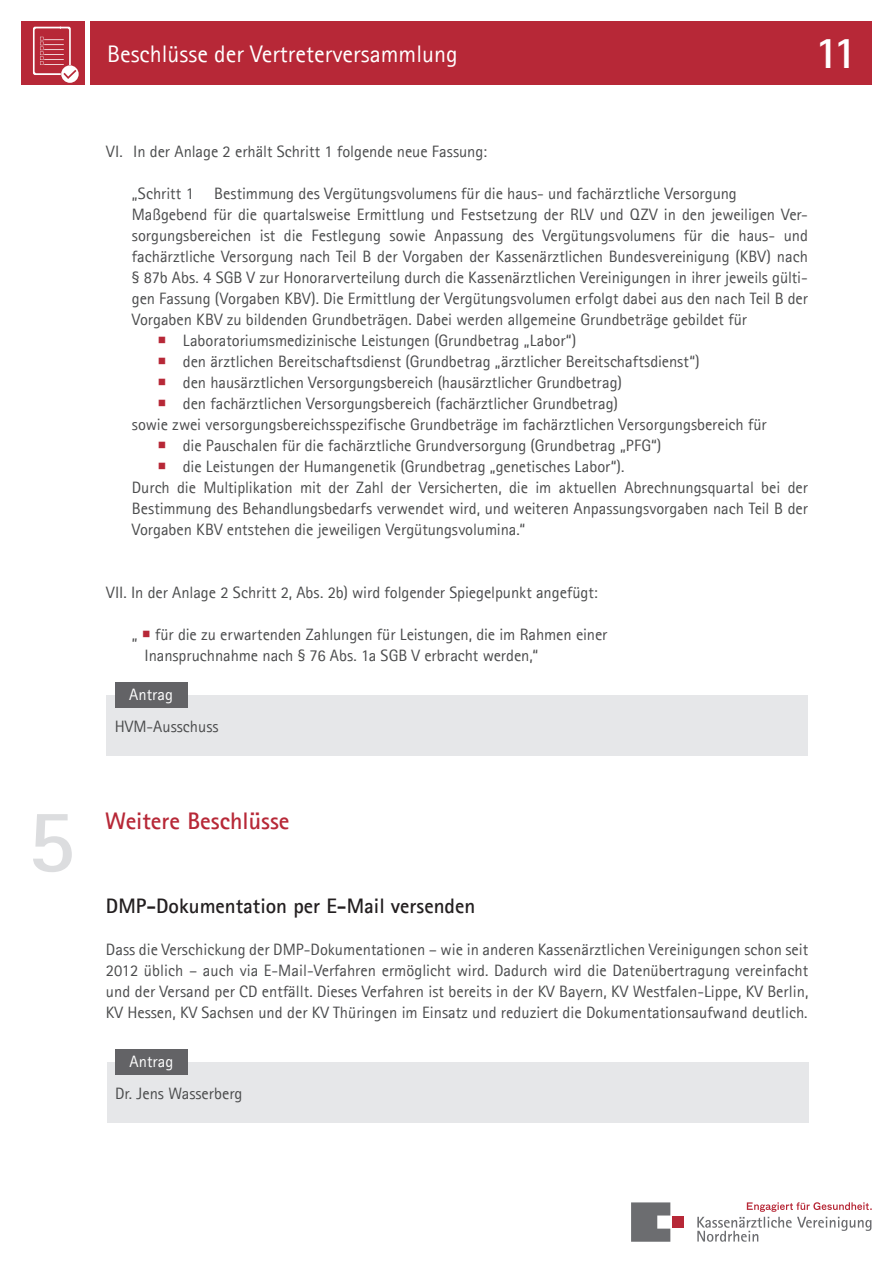
<style>
.page{position:relative;width:893px;height:1263px;background:#fff}
.page>*{position:absolute;margin:0;border:0;box-sizing:border-box;transform-origin:0 0}
._1_2_Seite_-_Kapitel{font:700 90px "Agfa Rotis Sans Serif";color:#dcdddf}
.t1{font:700 45px "Agfa Rotis Sans Serif";color:#fff}
.t2{font:24px "Agfa Rotis Sans Serif";color:#fff}
._1_0_Seite_-_Übersch{font:700 24px "Agfa Rotis Sans Serif";color:#b72837}
._3_2_Seite_-_Übersch{font:700 21px "Agfa Rotis Sans Serif";color:#231f20}
._2_0_Fließtext_11{font:16.5px/21px "Agfa Rotis Sans Serif";letter-spacing:-.005em;color:#4b4c4d;text-align:justify}
._0_0_1_Aufzählung_1{font:16.5px "Agfa Rotis Sans Serif";letter-spacing:-.005em;color:#4b4c4d}
._2_0_Fließtext_11-2{font:16.5px "Agfa Rotis Sans Serif";color:#fff}
.s1{color:#b72837}
</style>
<div class="page">
<svg style="left:631px;top:1202px;width:39px;height:40px;background:#7e7f82"></svg>
<div style="left:672px;top:1216px;width:11px;height:12px;background:#b72837"></div>
<svg style="left:697px;top:1202px;width:175px;height:40px"></svg>
<div style="left:90px;top:21px;width:782px;height:64px;background:#b72837"></div>
<div style="left:21px;top:21px;width:64px;height:64px;background:#b72837"></div>
<svg style="left:33px;top:27px;width:46px;height:56px"></svg>
<div style="left:106px;top:695px;width:702px;height:60px;background:#e6e7e9"></div>
<div style="left:115px;top:682px;width:72px;height:26px;background:#636366"></div>
<div style="left:107px;top:1062px;width:701px;height:61px;background:#e6e7e9"></div>
<div style="left:115px;top:1049px;width:73px;height:26px;background:#636366"></div>
<p class="_1_2_Seite_-_Kapitel" style="left:27px;top:784px;width:50px">5</p>
<h3 class="t2" style="left:107px;top:40px;width:352px">Beschlüsse der Vertreterversammlung</h3>
<h2 class="t1" style="left:815px;top:25px;width:44px">11</h2>
<p class="_2_0_Fließtext_11" style="left:106px;top:141px;width:382px">VI. In der Anlage 2 erhält Schritt 1 folgende neue Fassung:</p>
<p class="_2_0_Fließtext_11" style="left:132px;top:183px;width:607px">„Schritt 1 Bestimmung des Vergütungsvolumens für die haus- und fachärztliche Versorgung</p>
<p class="_2_0_Fließtext_11" style="left:132px;top:204px;width:678px">Maßgebend für die quartalsweise Ermittlung und Festsetzung der RLV und QZV in den jeweiligen Ver&shy;sorgungsbereichen ist die Festlegung sowie Anpassung des Vergütungsvolumens für die haus- und fachärztliche Versorgung nach Teil B der Vorgaben der Kassenärztlichen Bundesvereinigung (KBV) nach § 87b Abs. 4 SGB V zur Honorarverteilung durch die Kassenärztlichen Vereinigungen in ihrer jeweils gülti&shy;gen Fassung (Vorgaben KBV). Die Ermittlung der Vergütungsvolumen erfolgt dabei aus den nach Teil B der Vorgaben KBV zu bildenden Grundbeträgen. Dabei werden allgemeine Grundbeträge gebildet für</p>
<p class="_2_0_Fließtext_11" style="left:157px;top:330px;width:420px"><span class="s1">○</span> Laboratoriumsmedizinische Leistungen (Grundbetrag „Labor“)</p>
<p class="_2_0_Fließtext_11" style="left:157px;top:351px;width:544px"><span class="s1">○</span> den ärztlichen Bereitschaftsdienst (Grundbetrag „ärztlicher Bereitschaftsdienst“)</p>
<p class="_2_0_Fließtext_11" style="left:157px;top:372px;width:466px"><span class="s1">○</span> den hausärztlichen Versorgungsbereich (hausärztlicher Grundbetrag)</p>
<p class="_2_0_Fließtext_11" style="left:157px;top:393px;width:462px"><span class="s1">○</span> den fachärztlichen Versorgungsbereich (fachärztlicher Grundbetrag)</p>
<p class="_2_0_Fließtext_11" style="left:132px;top:414px;width:636px">sowie zwei versorgungsbereichsspezifische Grundbeträge im fachärztlichen Versorgungsbereich für</p>
<p class="_2_0_Fließtext_11" style="left:157px;top:435px;width:506px"><span class="s1">○</span> die Pauschalen für die fachärztliche Grundversorgung (Grundbetrag „PFG“)</p>
<p class="_2_0_Fließtext_11" style="left:157px;top:456px;width:469px"><span class="s1">○</span> die Leistungen der Humangenetik (Grundbetrag „genetisches Labor“).</p>
<p class="_2_0_Fließtext_11" style="left:132px;top:477px;width:678px">Durch die Multiplikation mit der Zahl der Versicherten, die im aktuellen Abrechnungsquartal bei der Bestimmung des Behandlungsbedarfs verwendet wird, und weiteren Anpassungsvorgaben nach Teil B der Vorgaben KBV entstehen die jeweiligen Vergütungsvolumina.“</p>
<p class="_0_0_1_Aufzählung_1" style="left:106px;top:583px;width:493px">VII. In der Anlage 2 Schritt 2, Abs. 2b) wird folgender Spiegelpunkt angefügt:</p>
<p class="_2_0_Fließtext_11" style="left:132px;top:624px;width:477px">„ <span class="s1">○</span> für die zu erwartenden Zahlungen für Leistungen, die im Rahmen einer</p>
<p class="_2_0_Fließtext_11" style="left:145px;top:645px;width:395px">Inanspruchnahme nach § 76 Abs. 1a SGB V erbracht werden,“</p>
<p class="_2_0_Fließtext_11-2" style="left:129px;top:684px;width:45px">Antrag</p>
<p class="_2_0_Fließtext_11" style="left:115px;top:716px;width:105px">HVM-Ausschuss</p>
<p class="_1_0_Seite_-_Übersch" style="left:105px;top:806px;width:186px">Weitere Beschlüsse</p>
<p class="_3_2_Seite_-_Übersch" style="left:106px;top:893px;width:371px">DMP-Dokumentation per E-Mail versenden</p>
<p class="_2_0_Fließtext_11" style="left:106px;top:939px;width:704px">Dass die Verschickung der DMP-Dokumentationen – wie in anderen Kassenärztlichen Vereinigungen schon seit 2012 üblich – auch via E-Mail-Verfahren ermöglicht wird. Dadurch wird die Datenübertragung vereinfacht und der Versand per CD entfällt. Dieses Verfahren ist bereits in der KV Bayern, KV Westfalen-Lippe, KV Berlin, KV Hessen, KV Sachsen und der KV Thüringen im Einsatz und reduziert die Dokumentationsaufwand deutlich.</p>
<p class="_2_0_Fließtext_11-2" style="left:130px;top:1052px;width:45px">Antrag</p>
<p class="_2_0_Fließtext_11" style="left:115px;top:1083px;width:129px">Dr. Jens Wasserberg</p>
</div>
